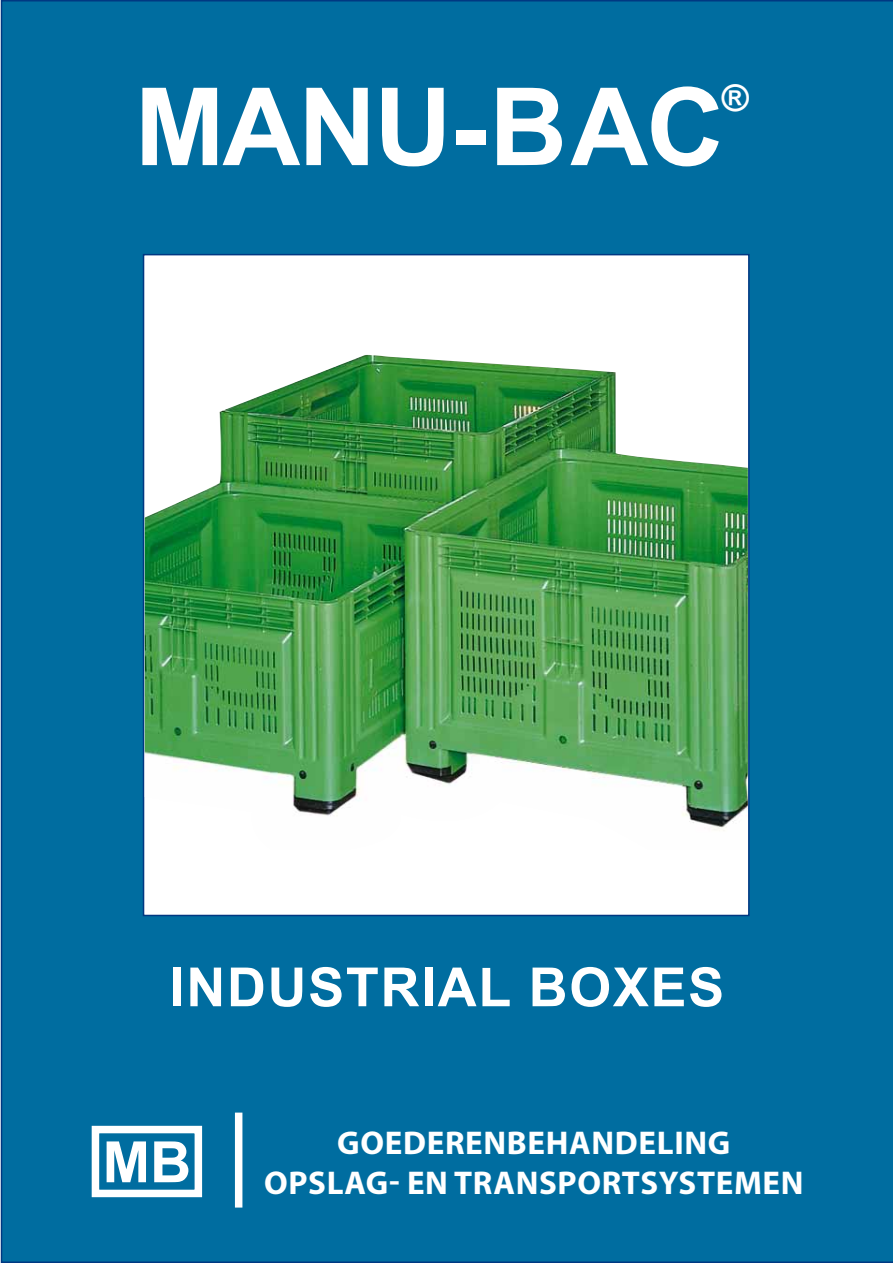
<style>
.page{position:relative;width:893px;height:1263px;background:#fff}
.page>*{position:absolute;margin:0;border:0;box-sizing:border-box;transform-origin:0 0}
.t1{font:700 108px "Arial";letter-spacing:-.02em;color:#fff}
.t2{font:700 57px "Arial";color:#fff}
.t3{font:700 54px "Arial";letter-spacing:.03em;color:#fff}
.t4{font:700 36.75px "Arial";color:#fff}
.t5{font:700 33px/39.6px "Myriad Pro";letter-spacing:.02em;color:#fff;text-align:center}
</style>
<div class="page">
<div style="left:1px;top:0;width:892px;height:1263px;background:#006da0"></div>
<div style="left:235px;top:1112px;width:7px;height:95px;background:#fff"></div>
<div style="left:92px;top:1126px;width:110px;height:71px;border:8px solid #fff"></div>
<div style="left:143px;top:254px;width:607px;height:662px;background:#fff;border:2px solid #003882"></div>
<img style="left:145px;top:355px;width:603px;height:494px">
<h1 class="t1" style="left:135px;top:56px;width:591px">MANU-BAC</h1>
<p class="t4" style="left:722px;top:74px;width:29px">®</p>
<h3 class="t3" style="left:170px;top:952px;width:556px">INDUSTRIAL BOXES</h3>
<h2 class="t2" style="left:103px;top:1125px;width:90px">MB</h2>
<p class="t5" style="left:264px;top:1122px;width:541px">GOEDERENBEHANDELING<br>OPSLAG- EN TRANSPORTSYSTEMEN</p>
</div>
